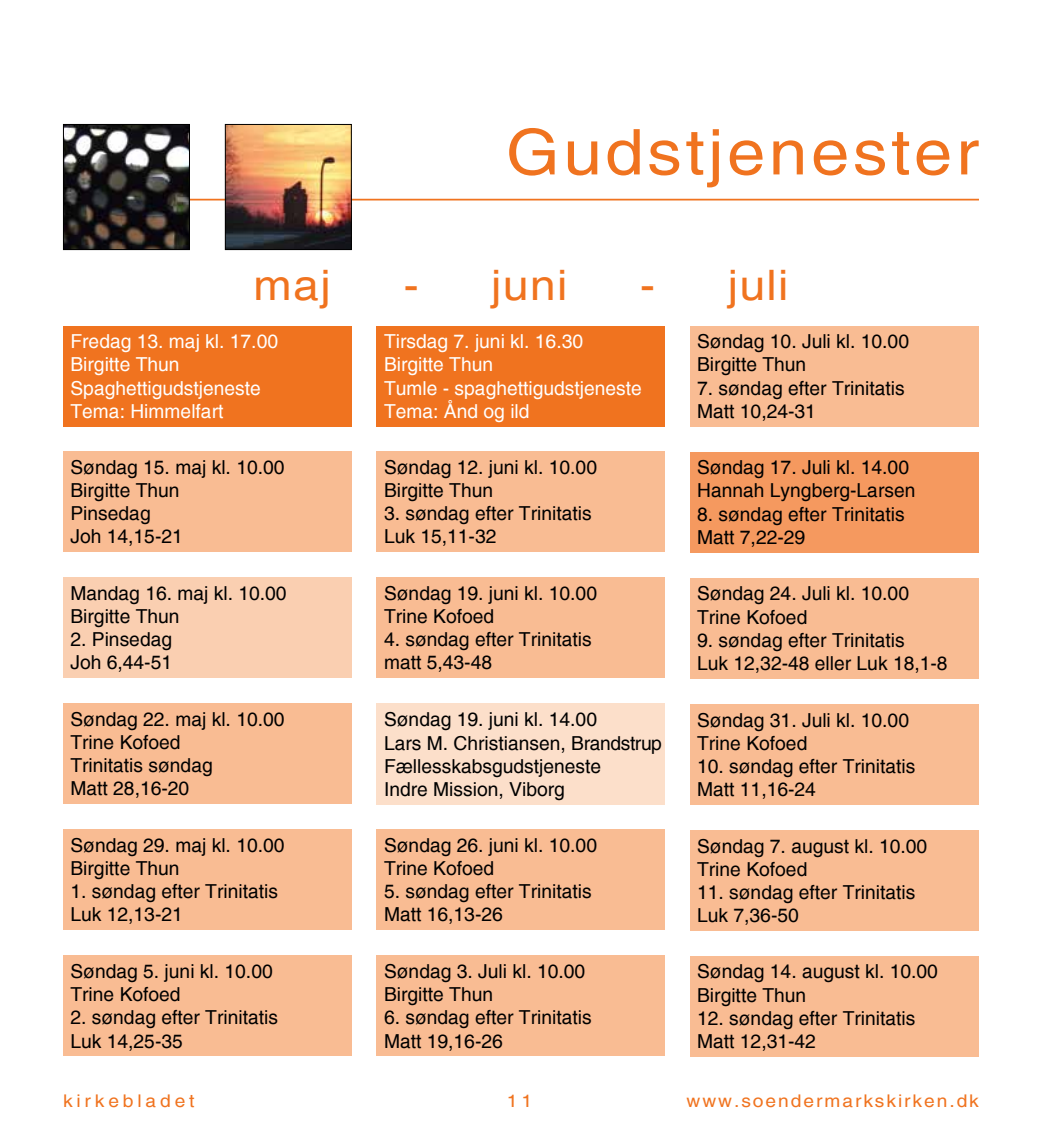
<style>
.page{position:relative;width:1042px;height:1141px;background:#fff}
.page>*{position:absolute;margin:0;border:0;box-sizing:border-box;transform-origin:0 0}
.t1{font:63px "Helvetica";letter-spacing:.05em;color:#f0731f;scale:1.1 1}
.t2{font:42px "Helvetica";letter-spacing:.03em;color:#f0731f;scale:1.1 1}
.t3{font:19.25px/23.1px "Helvetica";color:#000}
.t4{font:19.25px/23.1px "Helvetica";color:#fff}
.t5{font:17.5px "Helvetica";letter-spacing:.1em;color:#f0731f;scale:1.1 1}
.t6{font:17.5px "Helvetica";letter-spacing:.2em;color:#f0731f;scale:1.1 1}
</style>
<div class="page">
<hr style="left:63px;top:199px;width:916px;height:1px;background:#f0731f">
<img style="left:227px;top:126px;width:123px;height:122px">
<div style="left:225px;top:124px;width:127px;height:126px;border:1px solid #000"></div>
<img style="left:65px;top:126px;width:123px;height:122px">
<div style="left:63px;top:124px;width:127px;height:126px;border:1px solid #000"></div>
<div style="left:63px;top:703px;width:289px;height:101px;background:#f9bc93"></div>
<div style="left:377px;top:829px;width:288px;height:101px;background:#f9bc93"></div>
<div style="left:377px;top:955px;width:288px;height:101px;background:#f9bc93"></div>
<div style="left:690px;top:326px;width:288px;height:100px;background:#f9bc93"></div>
<div style="left:690px;top:452px;width:288px;height:100px;background:#f5995f"></div>
<div style="left:690px;top:578px;width:288px;height:100px;background:#f9bc93"></div>
<div style="left:690px;top:704px;width:288px;height:101px;background:#f9bc93"></div>
<div style="left:63px;top:451px;width:289px;height:101px;background:#f9bc93"></div>
<div style="left:63px;top:577px;width:289px;height:101px;background:#facfb1"></div>
<div style="left:63px;top:829px;width:289px;height:101px;background:#f9bc93"></div>
<div style="left:377px;top:451px;width:288px;height:101px;background:#f9bc93"></div>
<div style="left:377px;top:577px;width:288px;height:101px;background:#f9bc93"></div>
<div style="left:377px;top:326px;width:288px;height:100px;background:#f0731f"></div>
<div style="left:377px;top:703px;width:288px;height:102px;background:#fcdfca"></div>
<div style="left:63px;top:326px;width:289px;height:100px;background:#f0731f"></div>
<div style="left:690px;top:830px;width:288px;height:101px;background:#f9bc93"></div>
<div style="left:690px;top:956px;width:288px;height:100px;background:#f9bc93"></div>
<div style="left:63px;top:955px;width:289px;height:101px;background:#f9bc93"></div>
<h1 class="t1" style="left:506px;top:116px;width:431px">Gudstjenester</h1>
<h2 class="t2" style="left:254px;top:261px;width:72px">maj</h2>
<h2 class="t2" style="left:403px;top:261px;width:151px">- juni</h2>
<h2 class="t2" style="left:640px;top:261px;width:137px">- juli</h2>
<p class="t4" style="left:70px;top:330px;width:209px">Fredag 13. maj kl. 17.00<br>Birgitte Thun<br>Spaghettigudstjeneste<br>Tema: Himmelfart</p>
<p class="t3" style="left:70px;top:455px;width:216px">Søndag 15. maj kl. 10.00<br>Birgitte Thun<br>Pinsedag<br>Joh 14,15-21</p>
<p class="t3" style="left:70px;top:581px;width:218px">Mandag 16. maj kl. 10.00<br>Birgitte Thun</p>
<p class="t3" style="left:70px;top:628px;width:103px">2. Pinsedag<br>Joh 6,44-51</p>
<p class="t3" style="left:70px;top:708px;width:216px">Søndag 22. maj kl. 10.00<br>Trine Kofoed<br>Trinitatis søndag<br>Matt 28,16-20</p>
<p class="t4" style="left:384px;top:330px;width:259px">Tirsdag 7. juni kl. 16.30<br>Birgitte Thun<br>Tumle - spaghettigudstjeneste<br>Tema: Ånd og ild</p>
<p class="t3" style="left:384px;top:456px;width:214px">Søndag 12. juni kl. 10.00<br>Birgitte Thun</p>
<p class="t3" style="left:384px;top:502px;width:209px">3. søndag efter Trinitatis<br>Luk 15,11-32</p>
<p class="t3" style="left:384px;top:582px;width:214px">Søndag 19. juni kl. 10.00<br>Trine Kofoed</p>
<p class="t3" style="left:384px;top:628px;width:209px">4. søndag efter Trinitatis matt 5,43-48</p>
<p class="t3" style="left:384px;top:708px;width:279px">Søndag 19. juni kl. 14.00<br>Lars M. Christiansen, Brandstrup<br>Fællesskabsgudstjeneste<br>Indre Mission, Viborg</p>
<p class="t3" style="left:697px;top:330px;width:213px">Søndag 10. Juli kl. 10.00<br>Birgitte Thun</p>
<p class="t3" style="left:697px;top:376px;width:209px">7. søndag efter Trinitatis<br>Matt 10,24-31</p>
<p class="t3" style="left:697px;top:456px;width:220px">Søndag 17. Juli kl. 14.00<br>Hannah Lyngberg-Larsen</p>
<p class="t3" style="left:697px;top:502px;width:209px">8. søndag efter Trinitatis<br>Matt 7,22-29</p>
<p class="t3" style="left:697px;top:582px;width:213px">Søndag 24. Juli kl. 10.00<br>Trine Kofoed</p>
<p class="t3" style="left:697px;top:628px;width:252px">9. søndag efter Trinitatis<br>Luk 12,32-48 eller Luk 18,1-8</p>
<p class="t3" style="left:697px;top:708px;width:213px">Søndag 31. Juli kl. 10.00<br>Trine Kofoed</p>
<p class="t3" style="left:697px;top:755px;width:220px">10. søndag efter Trinitatis<br>Matt 11,16-24</p>
<p class="t3" style="left:70px;top:834px;width:216px">Søndag 29. maj kl. 10.00<br>Birgitte Thun</p>
<p class="t3" style="left:70px;top:880px;width:209px">1. søndag efter Trinitatis<br>Luk 12,13-21</p>
<p class="t3" style="left:70px;top:960px;width:204px">Søndag 5. juni kl. 10.00<br>Trine Kofoed</p>
<p class="t3" style="left:70px;top:1006px;width:209px">2. søndag efter Trinitatis<br>Luk 14,25-35</p>
<p class="t3" style="left:384px;top:834px;width:214px">Søndag 26. juni kl. 10.00<br>Trine Kofoed</p>
<p class="t3" style="left:384px;top:880px;width:209px">5. søndag efter Trinitatis<br>Matt 16,13-26</p>
<p class="t3" style="left:384px;top:960px;width:203px">Søndag 3. Juli kl. 10.00<br>Birgitte Thun</p>
<p class="t3" style="left:384px;top:1006px;width:209px">6. søndag efter Trinitatis<br>Matt 19,16-26</p>
<p class="t3" style="left:697px;top:834px;width:232px">Søndag 7. august kl. 10.00<br>Trine Kofoed</p>
<p class="t3" style="left:697px;top:881px;width:220px">11. søndag efter Trinitatis<br>Luk 7,36-50</p>
<p class="t3" style="left:697px;top:960px;width:242px">Søndag 14. august kl. 10.00<br>Birgitte Thun</p>
<p class="t3" style="left:697px;top:1006px;width:220px">12. søndag efter Trinitatis<br>Matt 12,31-42</p>
<p class="t6" style="left:63px;top:1090px;width:121px">kirkebladet</p>
<p class="t5" style="left:507px;top:1090px;width:24px">11</p>
<p class="t5" style="left:686px;top:1090px;width:267px">www.soendermarkskirken.dk</p>
</div>
